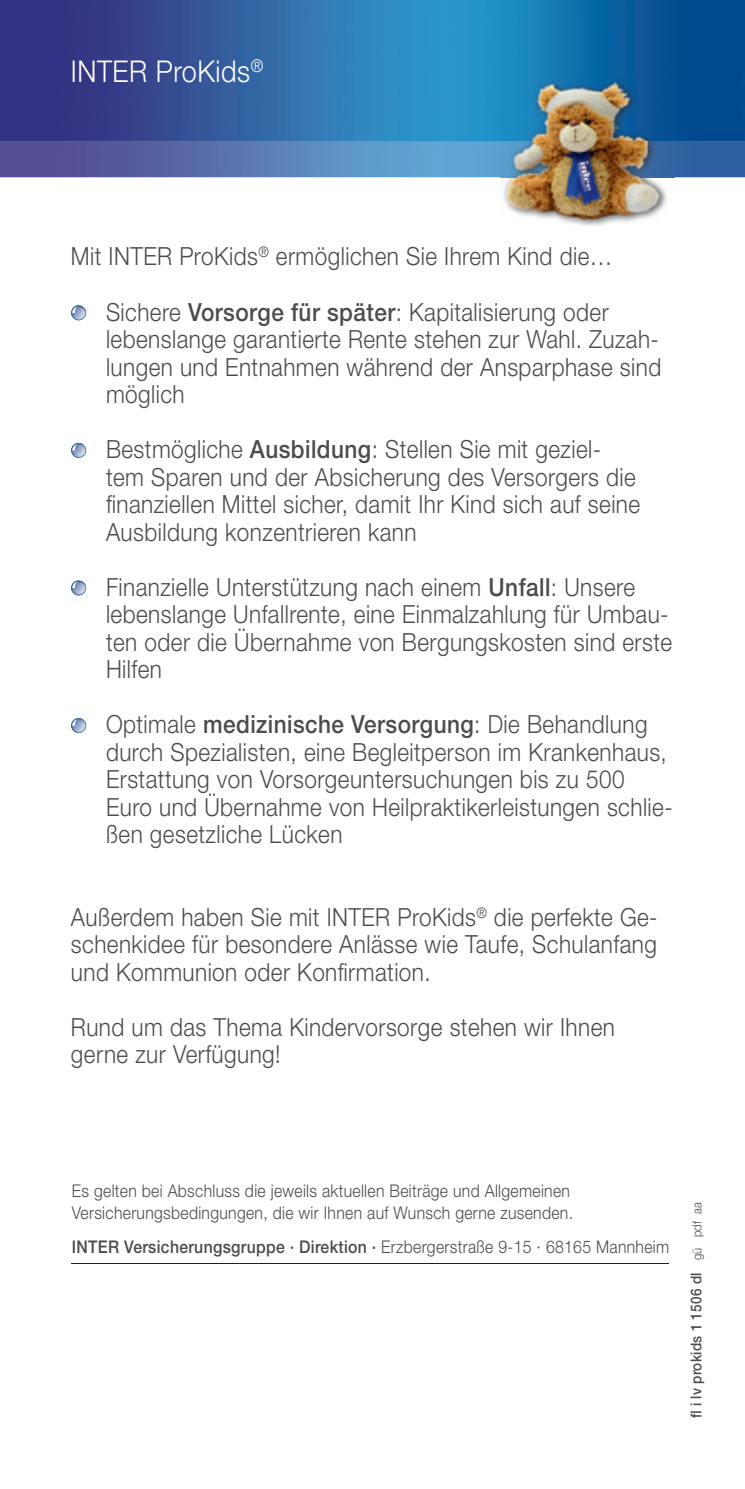
<style>
.page{position:relative;width:745px;height:1489px;background:#fff}
.page>*{position:absolute;margin:0;border:0;box-sizing:border-box;transform-origin:0 0}
.t1{font:300 30px "Helvetica Neue LT Pro";letter-spacing:.02em;color:#fff;scale:.9 1}
.t2{font:300 25px/27.5px "Helvetica Neue LT Pro";letter-spacing:.02em;color:#4b4c4d;scale:.9 1}
.t3{font:300 17.5px/22.5px "Helvetica Neue LT Pro";letter-spacing:.02em;color:#4b4c4d;scale:.9 1}
.t4{font:500 17.5px "Helvetica Neue LT Pro";letter-spacing:.02em;color:#4b4c4d;scale:.9 1}
.t5{font:500 15px "Helvetica Neue LT Pro";letter-spacing:.02em;color:#4b4c4d;scale:.9 1}
.s1{font-weight:500}
.s2{font-weight:300}
.s3{font-weight:300;font-size:12.5px}
</style>
<div class="page">
<img style="left:0;top:0;width:744px;height:177px">
<svg style="left:71px;top:305px;width:15px;height:15px"></svg>
<svg style="left:71px;top:442px;width:15px;height:16px"></svg>
<svg style="left:71px;top:580px;width:15px;height:15px"></svg>
<svg style="left:71px;top:718px;width:15px;height:15px"></svg>
<img style="left:500px;top:77px;width:173px;height:148px">
<hr style="left:71px;top:1263px;width:597px;height:1px;background:#231f20">
<p class="t1" style="left:71px;top:53px;width:215px">INTER ProKids<sup>®</sup></p>
<p class="t2" style="left:71px;top:242px;width:602px">Mit INTER ProKids<sup>®</sup> ermöglichen Sie Ihrem Kind die…</p>
<p class="t2" style="left:106px;top:297px;width:618px">Sichere <span class="s1">Vorsorge für später</span>: Kapitalisierung oder lebenslange garantierte Rente stehen zur Wahl. Zuzah&shy;lungen und Entnahmen während der Ansparphase sind möglich</p>
<p class="t2" style="left:106px;top:435px;width:594px">Bestmögliche <span class="s1">Ausbildung</span>: Stellen Sie mit geziel&shy;tem Sparen und der Absicherung des Versorgers die finanziellen Mittel sicher, damit Ihr Kind sich auf seine Ausbildung konzentrieren kann</p>
<p class="t2" style="left:106px;top:572px;width:630px">Finanzielle Unterstützung nach einem <span class="s1">Unfall</span>: Unsere lebenslange Unfallrente, eine Einmalzahlung für Umbau&shy;ten oder die Übernahme von Bergungskosten sind erste Hilfen</p>
<p class="t2" style="left:106px;top:710px;width:630px">Optimale <span class="s1">medizinische Versorgung</span>: Die Behandlung durch Spezialisten, eine Begleitperson im Krankenhaus, Erstattung von Vorsorgeuntersuchungen bis zu 500<br>Euro und Übernahme von Heilpraktikerleistungen schlie&shy;ßen gesetzliche Lücken</p>
<p class="t2" style="left:71px;top:902px;width:653px;text-align:justify">Außerdem haben Sie mit INTER ProKids<sup>®</sup> die perfekte Ge&shy;schenkidee für besondere Anlässe wie Taufe, Schulanfang und Kommunion oder Konfirmation.</p>
<p class="t2" style="left:71px;top:1012px;width:605px">Rund um das Thema Kindervorsorge stehen wir Ihnen gerne zur Verfügung!</p>
<p class="t3" style="left:72px;top:1178px;width:558px">Es gelten bei Abschluss die jeweils aktuellen Beiträge und Allgemeinen<br>Versicherungsbedingungen, die wir Ihnen auf Wunsch gerne zusenden.</p>
<p class="t4" style="left:72px;top:1235px;width:665px">INTER Versicherungsgruppe · Direktion · <span class="s2">Erzbergerstraße 9-15 · 68165 Mannheim</span></p>
<p class="t5" style="left:686px;top:1417px;width:241px;rotate:-90deg">fl i lv prokids 1 1506 dl <span class="s3">gü pdf aa</span></p>
</div>
